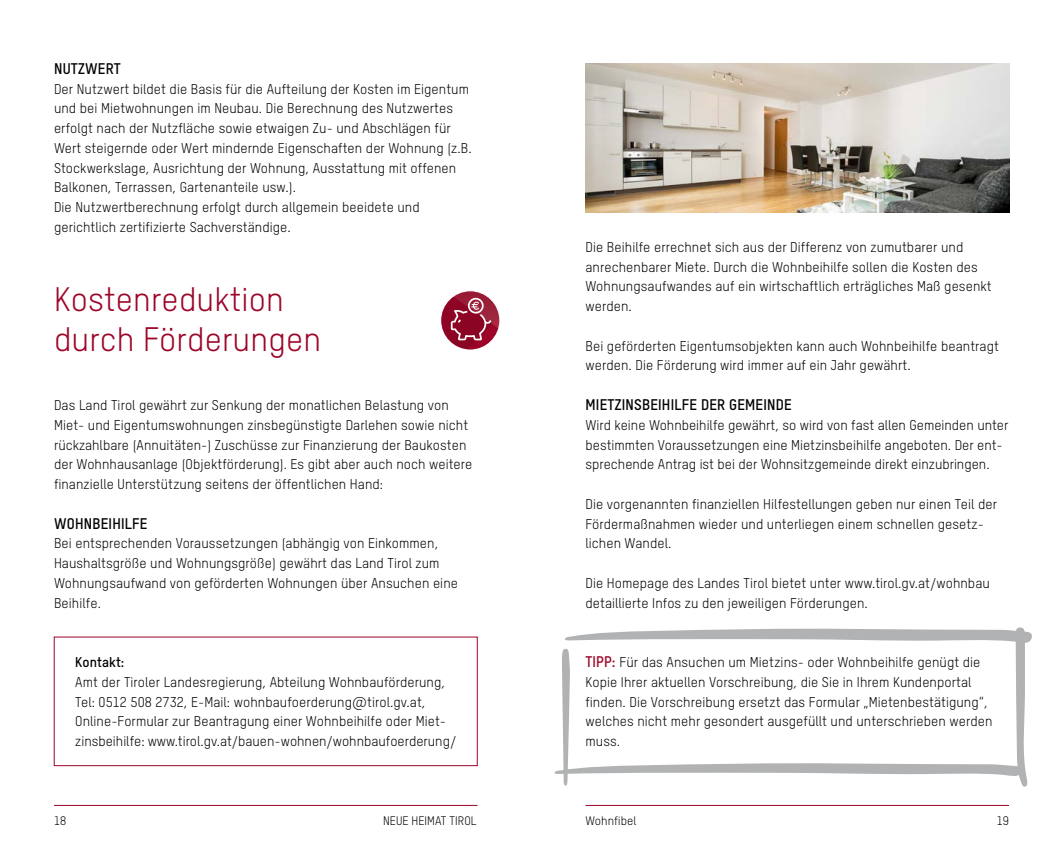
<style>
.page{position:relative;width:1063px;height:851px;background:#fff}
.page>*{position:absolute;margin:0;border:0;box-sizing:border-box;transform-origin:0 0}
.t1{font:33px/39.6px "T Star Regular";letter-spacing:.005em;color:#9d0528}
.t2{font:15px "T Star Bold";letter-spacing:.015em;color:#000}
.t3{font:13.8px/19.8px "T Star Regular";letter-spacing:.005em;color:#000}
.t4{font:13.8px "T Star Bold";letter-spacing:.005em;color:#000}
.t5{font:12px "T Star Regular";letter-spacing:.005em;color:#000}
.s1{font-family:"T Star Bold";font-size:15px;color:#9d0528}
</style>
<div class="page">
<img style="left:585px;top:63px;width:424px;height:149px">
<svg style="left:441px;top:291px;width:58px;height:58px"></svg>
<svg style="left:554px;top:627px;width:478px;height:160px"></svg>
<hr style="left:54px;top:805px;width:423px;height:1px;background:#9d0528">
<hr style="left:585px;top:805px;width:424px;height:1px;background:#9d0528">
<p class="t2" style="left:54px;top:59px;width:68px">NUTZWERT</p>
<p class="t3" style="left:54px;top:78px;width:419px">Der Nutzwert bildet die Basis für die Aufteilung der Kosten im Eigentum und bei Mietwohnungen im Neubau. Die Berechnung des Nutzwertes erfolgt nach der Nutzfläche sowie etwaigen Zu- und Abschlägen für Wert steigernde oder Wert mindernde Eigenschaften der Wohnung (z.B.<br>Stockwerkslage, Ausrichtung der Wohnung, Ausstattung mit offenen Balkonen, Terrassen, Gartenanteile usw.).<br>Die Nutzwertberechnung erfolgt durch allgemein beeidete und gerichtlich zertifizierte Sachverständige.</p>
<h1 class="t1" style="left:54px;top:279px;width:269px">Kostenreduktion durch Förderungen</h1>
<p class="t3" style="left:54px;top:395px;width:420px">Das Land Tirol gewährt zur Senkung der monatlichen Belastung von Miet- und Eigentumswohnungen zinsbegünstigte Darlehen sowie nicht rückzahlbare (Annuitäten-) Zuschüsse zur Finanzierung der Baukosten der Wohnhausanlage (Objektförderung). Es gibt aber auch noch weitere finanzielle Unterstützung seitens der öffentlichen Hand:</p>
<p class="t2" style="left:54px;top:514px;width:95px">WOHNBEIHILFE</p>
<p class="t3" style="left:54px;top:533px;width:406px">Bei entsprechenden Voraussetzungen (abhängig von Einkommen, Haushaltsgröße und Wohnungsgröße) gewährt das Land Tirol zum Wohnungsaufwand von geförderten Wohnungen über Ansuchen eine Beihilfe.</p>
<p class="t4" style="left:75px;top:653px;width:51px">Kontakt:</p>
<p class="t3" style="left:75px;top:671px;width:382px">Amt der Tiroler Landesregierung, Abteilung Wohnbauförderung, Tel: 0512 508 2732, E-Mail: wohnbaufoerderung@tirol.gv.at, Online-Formular zur Beantragung einer Wohnbeihilfe oder Miet&shy;zinsbeihilfe: www.tirol.gv.at/bauen-wohnen/wohnbaufoerderung/</p>
<p class="t3" style="left:585px;top:237px;width:408px">Die Beihilfe errechnet sich aus der Differenz von zumutbarer und anrechenbarer Miete. Durch die Wohnbeihilfe sollen die Kosten des Wohnungsaufwandes auf ein wirtschaftlich erträgliches Maß gesenkt werden.</p>
<p class="t3" style="left:585px;top:335px;width:415px">Bei geförderten Eigentumsobjekten kann auch Wohnbeihilfe beantragt werden. Die Förderung wird immer auf ein Jahr gewährt.</p>
<p class="t2" style="left:586px;top:395px;width:208px">MIETZINSBEIHILFE DER GEMEINDE</p>
<p class="t3" style="left:585px;top:414px;width:424px">Wird keine Wohnbeihilfe gewährt, so wird von fast allen Gemeinden unter bestimmten Voraussetzungen eine Mietzinsbeihilfe angeboten. Der ent&shy;sprechende Antrag ist bei der Wohnsitzgemeinde direkt einzubringen.</p>
<p class="t3" style="left:585px;top:493px;width:413px">Die vorgenannten finanziellen Hilfestellungen geben nur einen Teil der<br>Fördermaßnahmen wieder und unterliegen einem schnellen gesetz&shy;lichen Wandel.</p>
<p class="t3" style="left:585px;top:572px;width:406px">Die Homepage des Landes Tirol bietet unter www.tirol.gv.at/wohnbau detaillierte Infos zu den jeweiligen Förderungen.</p>
<p class="t3" style="left:585px;top:652px;width:409px"><span class="s1">TIPP:</span> Für das Ansuchen um Mietzins- oder Wohnbeihilfe genügt die Kopie Ihrer aktuellen Vorschreibung, die Sie in Ihrem Kundenportal finden. Die Vorschreibung ersetzt das Formular „Mietenbestätigung“, welches nicht mehr gesondert ausgefüllt und unterschrieben werden muss.</p>
<p class="t5" style="left:54px;top:813px;width:14px">18</p>
<p class="t5" style="left:383px;top:813px;width:95px">NEUE HEIMAT TIROL</p>
<p class="t5" style="left:585px;top:813px;width:52px">Wohnfibel</p>
<p class="t5" style="left:997px;top:813px;width:14px">19</p>
</div>
